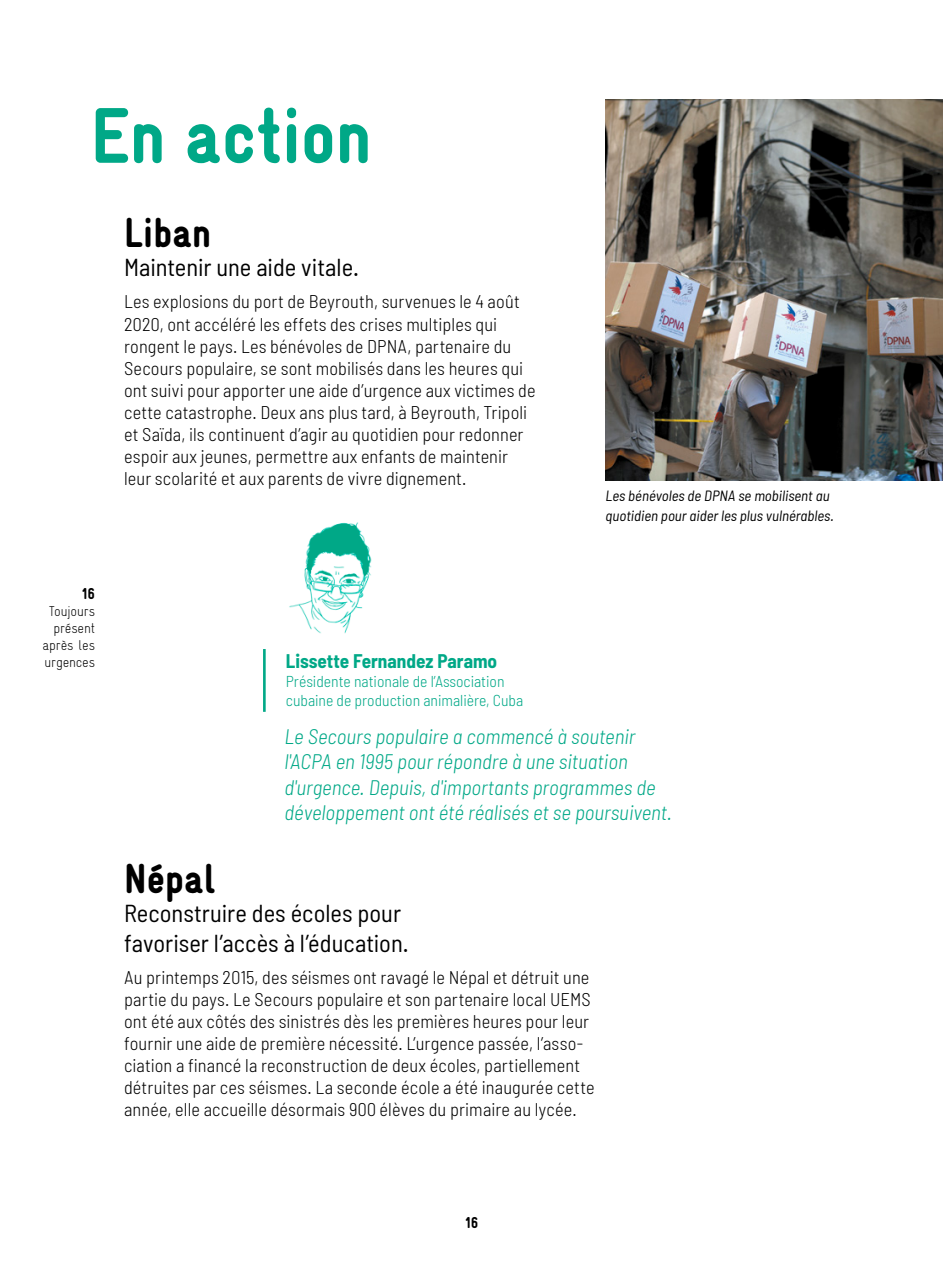
<style>
.page{position:relative;width:943px;height:1265px;background:#fff}
.page>*{position:absolute;margin:0;border:0;box-sizing:border-box;transform-origin:0 0}
.t1{font:900 79.1px "Gravur Condensed Pro";color:#00a887}
.Titre_de_paragraphe{font:900 42px "Gravur Condensed Pro";color:#000}
.Sous-titre{font:semi-condensed 24.5px/29.4px "Barlow";color:#000}
.Verbatim{font:italic 300 semi-condensed 21px/25.2px "Barlow";color:#00a887}
.t2{font:700 semi-condensed 19.25px "Barlow";color:#00a887}
.Textes_courants{font:300 semi-condensed 18.38px/22.1px "Barlow";letter-spacing:.005em;color:#000}
.t3{font:300 semi-condensed 15.75px/18.9px "Barlow";color:#00a887}
.folio_1{font:900 15.75px "Gravur Condensed Pro";color:#000}
.Légende_photo{font:italic semi-condensed 14.88px/19.2px "Barlow";color:#000}
.folio_1-2{font:300 14.17px/17.2px "Gravur Condensed Pro";letter-spacing:-.01em;color:#000;text-align:right}
</style>
<div class="page">
<img style="left:605px;top:99px;width:338px;height:381px">
<img style="left:274px;top:516px;width:124px;height:124px;border-radius:62px">
<hr style="left:263px;top:649px;width:3px;height:63px;background:#00a887">
<h1 class="t1" style="left:91px;top:92px;width:282px">En action</h1>
<p class="Titre_de_paragraphe" style="left:124px;top:209px;width:89px">Liban</p>
<p class="Sous-titre" style="left:124px;top:252px;width:236px">Maintenir une aide vitale.</p>
<p class="Textes_courants" style="left:124px;top:290px;width:413px">Les explosions du port de Beyrouth, survenues le 4 août 2020, ont accéléré les effets des crises multiples qui rongent le pays. Les bénévoles de DPNA, partenaire du Secours populaire, se sont mobilisés dans les heures qui ont suivi pour apporter une aide d’urgence aux victimes de cette catastrophe. Deux ans plus tard, à Beyrouth, Tripoli et Saïda, ils continuent d’agir au quotidien pour redonner espoir aux jeunes, permettre aux enfants de maintenir leur scolarité et aux parents de vivre dignement.</p>
<p class="folio_1" style="left:82px;top:584px;width:15px">16</p>
<p class="folio_1-2" style="left:42px;top:602px;width:54px">Toujours présent après les urgences</p>
<p class="t2" style="left:286px;top:649px;width:213px">Lissette Fernandez Paramo</p>
<p class="t3" style="left:286px;top:672px;width:239px">Présidente nationale de l’Association cubaine de production animalière, Cuba</p>
<p class="Légende_photo" style="left:605px;top:486px;width:230px">Les bénévoles de DPNA se mobilisent au quotidien pour aider les plus vulnérables.</p>
<p class="Verbatim" style="left:284px;top:723px;width:389px">Le Secours populaire a commencé à soutenir l'ACPA en 1995 pour répondre à une situation d'urgence. Depuis, d'importants programmes de développement ont été réalisés et se poursuivent.</p>
<p class="Titre_de_paragraphe" style="left:124px;top:855px;width:93px">Népal</p>
<p class="Sous-titre" style="left:124px;top:898px;width:286px">Reconstruire des écoles pour favoriser l’accès à l’éducation.</p>
<p class="Textes_courants" style="left:124px;top:966px;width:472px">Au printemps 2015, des séismes ont ravagé le Népal et détruit une partie du pays. Le Secours populaire et son partenaire local UEMS ont été aux côtés des sinistrés dès les premières heures pour leur fournir une aide de première nécessité. L’urgence passée, l’asso&shy;ciation a financé la reconstruction de deux écoles, partiellement détruites par ces séismes. La seconde école a été inaugurée cette année, elle accueille désormais 900 élèves du primaire au lycée.</p>
<p class="folio_1" style="left:465px;top:1214px;width:15px">16</p>
</div>
